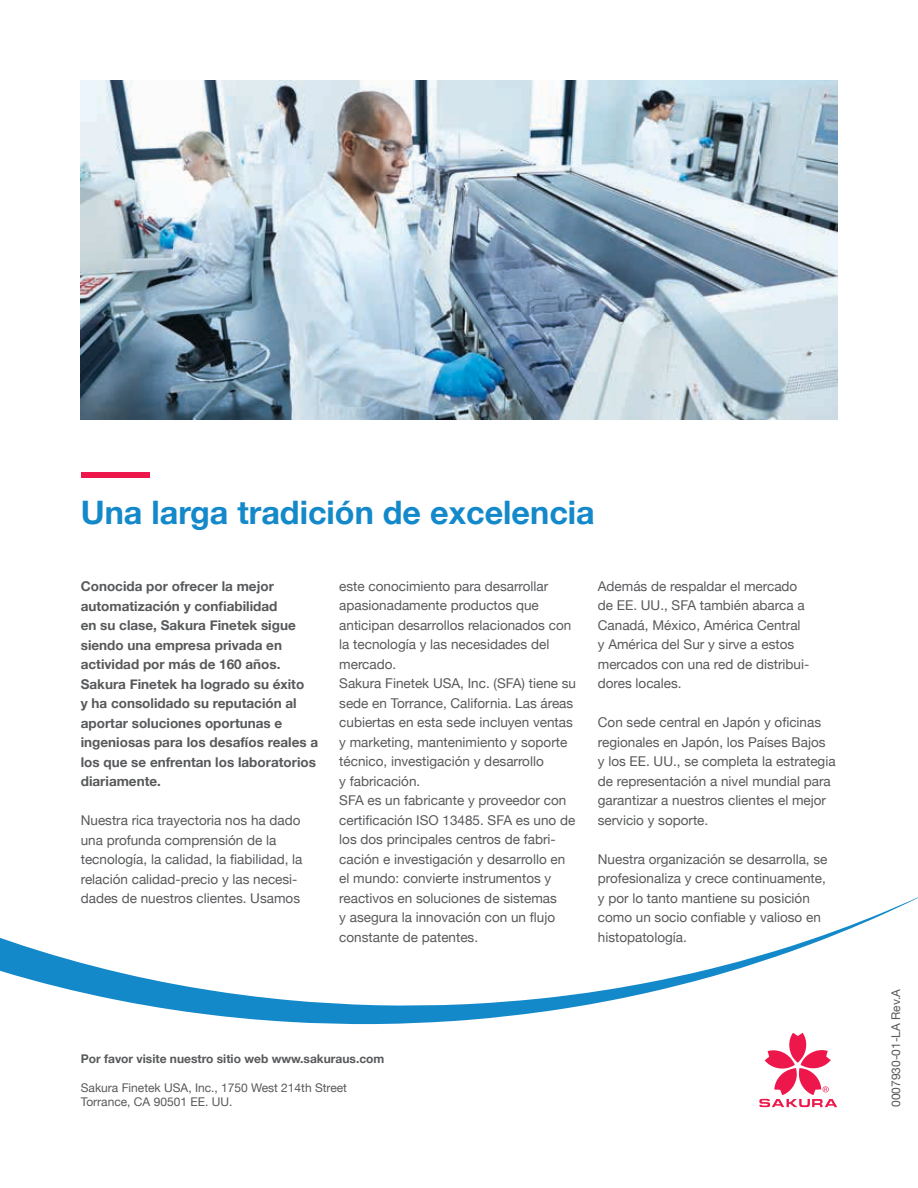
<style>
.page{position:relative;width:918px;height:1188px;background:#fff}
.page>*{position:absolute;margin:0;border:0;box-sizing:border-box;transform-origin:0 0}
.t1{font:700 32.4px "Helvetica Neue";color:#1489ca}
.t2{font:13.5px/19.5px "Helvetica Neue";color:#58595b}
.t3{font:700 13.5px/19.5px "Helvetica Neue";color:#58595b}
.t4{font:12px/14.4px "Helvetica Neue";color:#58595b}
.t5{font:700 12px "Helvetica Neue";color:#58595b}
</style>
<div class="page">
<svg style="left:0;top:897px;width:918px;height:127px"></svg>
<svg style="left:759px;top:1033px;width:78px;height:74px"></svg>
<div style="left:81px;top:472px;width:69px;height:6px;background:#ed174c"></div>
<img style="left:81px;top:81px;width:756px;height:338px">
<h1 class="t1" style="left:81px;top:488px;width:516px">Una larga tradición de excelencia</h1>
<p class="t3" style="left:81px;top:577px;width:239px">Conocida por ofrecer la mejor automatización y confiabilidad<br>en su clase, Sakura Finetek sigue siendo una empresa privada en actividad por más de 160 años.<br>Sakura Finetek ha logrado su éxito<br>y ha consolidado su reputación al aportar soluciones oportunas e ingeniosas para los desafíos reales a los que se enfrentan los laboratorios diariamente.</p>
<p class="t2" style="left:81px;top:811px;width:223px">Nuestra rica trayectoria nos ha dado una profunda comprensión de la tecnología, la calidad, la fiabilidad, la relación calidad-precio y las necesi&shy;dades de nuestros clientes. Usamos</p>
<p class="t2" style="left:339px;top:577px;width:238px">este conocimiento para desarrollar apasionadamente productos que anticipan desarrollos relacionados con la tecnología y las necesidades del mercado.<br>Sakura Finetek USA, Inc. (SFA) tiene su sede en Torrance, California. Las áreas cubiertas en esta sede incluyen ventas y marketing, mantenimiento y soporte técnico, investigación y desarrollo<br>y fabricación.<br>SFA es un fabricante y proveedor con certificación ISO 13485. SFA es uno de los dos principales centros de fabri&shy;cación e investigación y desarrollo en el mundo: convierte instrumentos y reactivos en soluciones de sistemas<br>y asegura la innovación con un flujo constante de patentes.</p>
<p class="t2" style="left:598px;top:577px;width:213px">Además de respaldar el mercado de EE. UU., SFA también abarca a<br>Canadá, México, América Central y América del Sur y sirve a estos mercados con una red de distribui&shy;dores locales.</p>
<p class="t2" style="left:598px;top:713px;width:239px">Con sede central en Japón y oficinas regionales en Japón, los Países Bajos y los EE. UU., se completa la estrategia de representación a nivel mundial para garantizar a nuestros clientes el mejor servicio y soporte.</p>
<p class="t2" style="left:598px;top:850px;width:231px">Nuestra organización se desarrolla, se profesionaliza y crece continuamente, y por lo tanto mantiene su posición como un socio confiable y valioso en histopatología.</p>
<p class="t5" style="left:81px;top:1050px;width:305px">Por favor visite nuestro sitio web www.sakuraus.com</p>
<p class="t4" style="left:81px;top:1081px;width:268px">Sakura Finetek USA, Inc., 1750 West 214th Street<br>Torrance, CA 90501 EE. UU.</p>
<p class="t4" style="left:889px;top:1107px;width:120px;rotate:-90deg">0007930-01-LA Rev.A</p>
</div>
